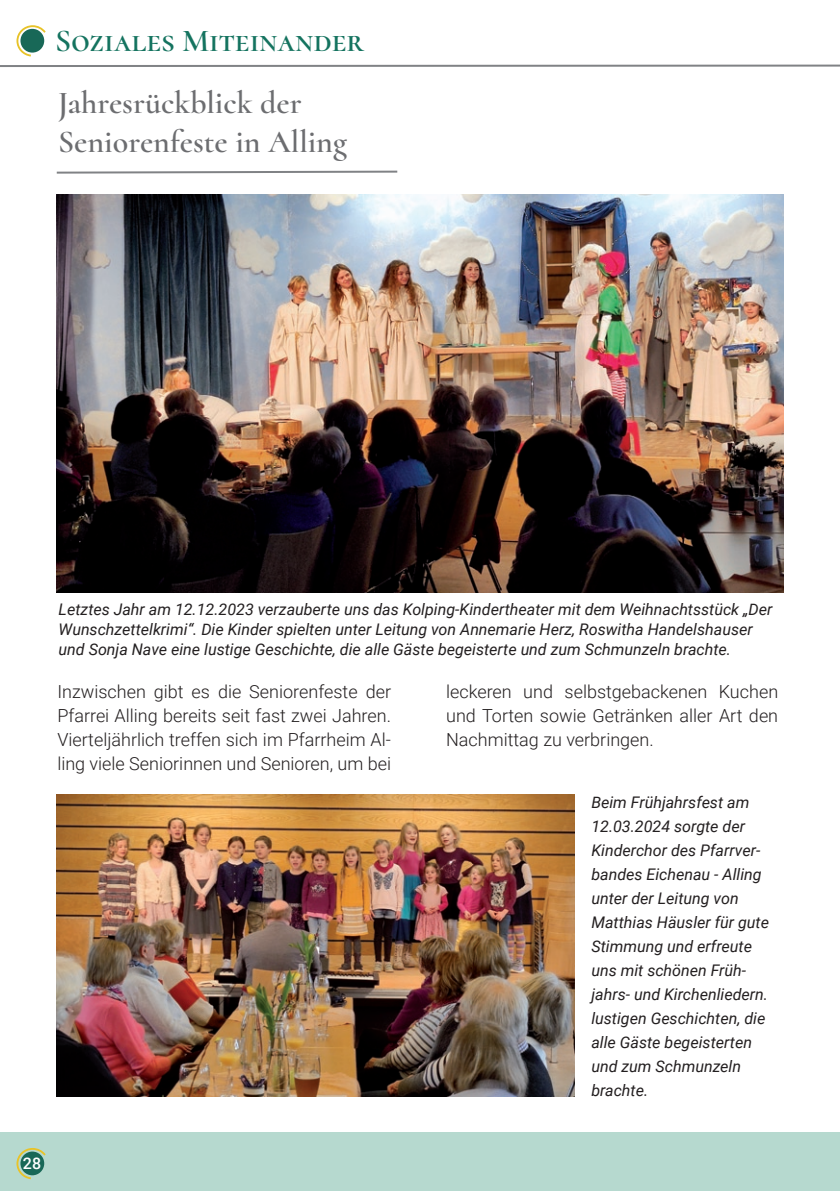
<style>
.page{position:relative;width:840px;height:1191px;background:#fff}
.page>*{position:absolute;margin:0;border:0;box-sizing:border-box;transform-origin:0 0}
.t1{font:32px/38.4px "Cormorant Semi";color:#6c6d70}
.t2{font:32px "Cormorant SC Semi";color:#14735f}
.t3{font:300 18px/24px "Roboto";color:#231f20;text-align:justify}
.t4{font:italic 16px/24px "Roboto";color:#231f20}
.t5{font:500 16px "Roboto";color:#fff}
</style>
<div class="page">
<hr style="left:0;top:65px;width:839px;height:2px;background:#808285">
<div style="left:0;top:1132px;width:839px;height:59px;background:#b6d9cf"></div>
<svg style="left:16px;top:25px;width:30px;height:32px"></svg>
<div style="left:20px;top:29px;width:24px;height:24px;background:#186857;border-radius:50%"></div>
<svg style="left:16px;top:1148px;width:30px;height:32px"></svg>
<div style="left:20px;top:1151px;width:24px;height:24px;background:#186857;border-radius:50%"></div>
<hr style="left:839px;top:1132px;width:1px;height:59px;background:#b6d9cf">
<svg style="left:57px;top:171px;width:340px;height:3px"></svg>
<img style="left:57px;top:195px;width:725px;height:398px">
<img style="left:57px;top:794px;width:517px;height:302px">
<h1 class="t2" style="left:55px;top:21px;width:310px">Soziales Miteinander</h1>
<h1 class="t1" style="left:58px;top:84px;width:290px">Jahresrückblick der<br>Seniorenfeste in Alling</h1>
<p class="t4" style="left:59px;top:599px;width:715px;line-height:20px">Letztes Jahr am 12.12.2023 verzauberte uns das Kolping-Kindertheater mit dem Weihnachtsstück „Der<br>Wunschzettelkrimi“. Die Kinder spielten unter Leitung von Annemarie Herz, Roswitha Handelshauser und Sonja Nave eine lustige Geschichte, die alle Gäste begeisterte und zum Schmunzeln brachte.</p>
<p class="t3" style="left:57px;top:679px;width:335px">Inzwischen gibt es die Seniorenfeste der Pfarrei Alling bereits seit fast zwei Jahren.<br>Vierteljährlich treffen sich im Pfarrheim Al&shy;ling viele Seniorinnen und Senioren, um bei</p>
<p class="t3" style="left:446px;top:679px;width:333px">leckeren und selbstgebackenen Kuchen und Torten sowie Getränken aller Art den Nachmittag zu verbringen.</p>
<p class="t4" style="left:591px;top:789px;width:179px">Beim Frühjahrsfest am<br>12.03.2024 sorgte der<br>Kinderchor des Pfarrver&shy;bandes Eichenau - Alling unter der Leitung von<br>Matthias Häusler für gute<br>Stimmung und erfreute uns mit schönen Früh&shy;jahrs- und Kirchenliedern. lustigen Geschichten, die alle Gäste begeisterten und zum Schmunzeln brachte.</p>
<p class="t5" style="left:23px;top:1151px;width:20px">28</p>
</div>
